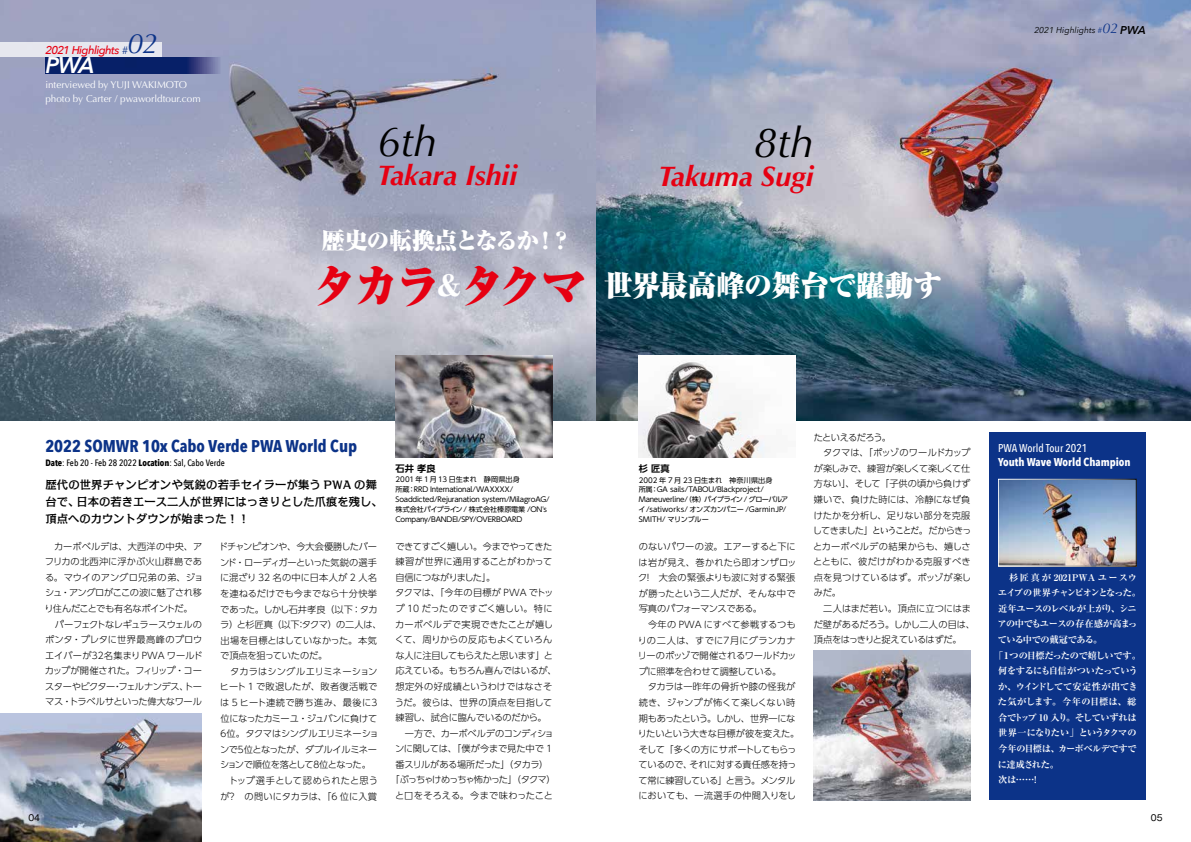
<style>
.page{position:relative;width:1191px;height:842px;background:#fff}
.page>*{position:absolute;margin:0;border:0;box-sizing:border-box;transform-origin:0 0}
.t1{font:italic 42.5px "Optima";color:#000}
.t2{font:italic 700 28.3px "Optima";color:#e60012}
.t3{font:900 28.3px "Ryumin Pro";letter-spacing:-.01em;color:#fff}
.t4{font:italic 28.3px "Optima";color:#0c3388}
.t5{font:900 22.7px "Ryumin Pro";letter-spacing:-.03em;color:#fff}
.t6{font:italic 600 22.7px "Avenir Next";color:#fff}
.t7{font:700 17px "Avenir Next Condensed";color:#0c3388}
.t8{font:500 11.3px/17px "Kakumin Pro";color:#000}
.t9{font:700 11.3px "Avenir Next Condensed";color:#fff}
.t10{font:500 11.3px "Avenir Next Condensed";color:#fff}
.t11{font:italic 500 11.3px "Avenir Next";letter-spacing:-.055em;color:#e60012}
.t12{font:9.9px/14.2px "Optima";color:#fff}
.t13{font:300 9.2px/15.6px "UD Shin Go Pro";letter-spacing:-.02em;color:#000}
.t14{font:700 expanded 9.2px "Ryumin Pro";letter-spacing:-.04em;color:#fff}
.t15{font:300 9.2px "UD Shin Go Pro";color:#000}
.t16{font:500 9.2px "Avenir Next Condensed";color:#000}
.t17{font:300 9.2px "UD Shin Go Pro";letter-spacing:-.055em;color:#000}
.t18{font:300 9.2px "UD Shin Go Pro";letter-spacing:.01em;color:#000}
.t19{font:700 expanded 9.2px "Ryumin Pro";letter-spacing:-.005em;color:#fff}
.t20{font:300 9.2px "UD Shin Go Pro";letter-spacing:-.11em;color:#000}
.t21{font:300 9.2px "UD Shin Go Pro";letter-spacing:-.05em;color:#000}
.t22{font:300 9.2px "UD Shin Go Pro";letter-spacing:.025em;color:#000}
.t23{font:300 9.2px "UD Shin Go Pro";letter-spacing:.015em;color:#000}
.t24{font:300 9.2px "UD Shin Go Pro";letter-spacing:.005em;color:#000}
.t25{font:700 expanded 9.2px "Ryumin Pro";letter-spacing:-.11em;color:#fff}
.t26{font:700 expanded 9.2px "Ryumin Pro";color:#fff}
.t27{font:700 expanded 9.2px "Ryumin Pro";letter-spacing:-.095em;color:#fff}
.t28{font:300 9.2px "UD Shin Go Pro";letter-spacing:-.045em;color:#000}
.t29{font:700 9.2px "UD Shin Go Pro De";color:#000}
.t30{font:italic 8.5px "Avenir Next";color:#000}
.t31{font:8.5px "Gothic MB101 Pro";color:#000}
.t32{font:7.1px/9.9px "UD Shin Go Pro";letter-spacing:-.02em;color:#000}
.s1{font-family:"Optima";font-weight:400;color:#0c3388}
.s2{font-size:48.2px;color:#e60012}
.s3{font-family:"Optima";color:#0c3388}
.s4{font-family:"Optima";font-size:14.2px;color:#0c3388}
.s5{font-weight:600;font-size:11.3px}
.s6{font-weight:700}
.s7{font-family:"UD Reimin Pro";font-weight:400}
</style>
<div class="page">
<img style="left:0;top:0;width:1191px;height:421px">
<img style="left:639px;top:355px;width:156px;height:102px">
<img style="left:396px;top:355px;width:156px;height:102px">
<div style="left:989px;top:432px;width:156px;height:368px;background:#0c3388"></div>
<img style="left:814px;top:651px;width:156px;height:149px">
<img style="left:0;top:713px;width:202px;height:129px">
<img style="left:1000px;top:481px;width:134px;height:83px">
<div style="left:998px;top:479px;width:138px;height:87px;border:1px solid #fff"></div>
<div style="left:0;top:42px;width:162px;height:15px;background:#e6e7ee"></div>
<svg style="left:45px;top:57px;width:175px;height:17px;background:#142a6f"></svg>
<p class="t11" style="left:45px;top:40px;width:84px">2021 Highlights <span class="s1">#</span></p>
<h2 class="t4" style="left:128px;top:27px;width:32px">02</h2>
<h3 class="t6" style="left:45px;top:46px;width:50px">PWA</h3>
<p class="t12" style="left:45px;top:77px;width:157px">interviewed by YUJI WAKIMOTO photo by Carter / pwaworldtour.com</p>
<h1 class="t1" style="left:377px;top:117px;width:61px">6th</h1>
<h2 class="t2" style="left:377px;top:159px;width:142px">Takara Ishii</h2>
<h1 class="t1" style="left:754px;top:118px;width:61px">8th</h1>
<h2 class="t2" style="left:658px;top:160px;width:157px">Takuma Sugi</h2>
<h3 class="t5" style="left:322px;top:222px;width:252px">歴史の転換点となるか！？</h3>
<h2 class="t3" style="left:310px;top:263px;width:633px"><span class="s2">タカラ</span>＆<span class="s2">タクマ</span>世界最高峰の舞台で躍動す</h2>
<p class="t30" style="left:1034px;top:23px;width:113px">2021 Highlights <span class="s3">#</span><span class="s4">02</span> <span class="s5">PWA</span></p>
<h3 class="t7" style="left:45px;top:436px;width:313px">2022 SOMWR 10x Cabo Verde PWA World Cup</h3>
<p class="t16" style="left:45px;top:458px;width:181px"><span class="s6">Date</span>: Feb 20 - Feb 28 2022 <span class="s6">Location</span>: Sal, Cabo Verde</p>
<p class="t8" style="left:45px;top:475px;width:339px">歴代の世界チャンピオンや気鋭の若手セイラーが集う PWA の舞台で、日本の若きエース二人が世界にはっきりとした爪痕を残し、頂点へのカウントダウンが始まった！！</p>
<p class="t29" style="left:395px;top:461px;width:41px">石井 孝良</p>
<p class="t32" style="left:395px;top:474px;width:156px">2001 年 1 月 13 日生まれ　静岡県出身<br>所蔵：RRD International/WAXXXX/<br>Soaddicted/Rejuranation system/MilagroAG/株式会社パイプライン/ 株式会社榛原電業 /ON's<br>Company/BANDEI/SPY/OVERBOARD</p>
<p class="t13" style="left:45px;top:538px;width:160px">　カーボベルデは、大西洋の中央、アフリカの北西沖に浮かぶ火山群島である。マウイのアングロ兄弟の弟、ジョシュ・アングロがここの波に魅了され移り住んだことでも有名なポイントだ。　パーフェクトなレギュラースウェルのポンタ・プレタに世界最高峰のプロウエイバーが３２名集まり PWA ワールドカップが開催された。フィリップ・コースターやビクター・フェルナンデス、トーマス・トラベルサといった偉大なワール</p>
<p class="t13" style="left:219px;top:538px;width:164px">ドチャンピオンや、今大会優勝したバーンド・ローディガーといった気鋭の選手に混ざり32 名の中に日本人が 2 人名を連ねるだけでも今までなら十分快挙であった。しかし石井孝良（以下：タカラ）と杉匠真（以下：タクマ）の二人は、出場を目標とはしていなかった。本気で頂点を狙っていたのだ。<br>　タカラはシングルエリミネーションヒート 1 で敗退したが、敗者復活戦では 5 ヒート連続で勝ち進み、最後に３位になったカミーユ・ジュバンに負けて<br>６位。タクマはシングルエリミネーションで５位となったが、ダブルイルミネーションで順位を落として８位となった。<br>　トップ選手として認められたと思うが？　の問いにタカラは、「6 位に入賞</p>
<p class="t17" style="left:395px;top:539px;width:158px">できてすごく嬉しい。今までやってきた</p>
<p class="t18" style="left:395px;top:554px;width:158px">練習が世界に通用することがわかって</p>
<p class="t28" style="left:395px;top:570px;width:101px">自信につながりました」。</p>
<p class="t15" style="left:395px;top:585px;width:159px">タクマは、「今年の目標が PWA でトッ</p>
<p class="t15" style="left:395px;top:601px;width:159px">プ 10 だったのですごく嬉しい。特に</p>
<p class="t22" style="left:395px;top:617px;width:159px">カーボベルデで実現できたことが嬉し</p>
<p class="t18" style="left:395px;top:632px;width:159px">くて、周りからの反応もよくていろん</p>
<p class="t21" style="left:395px;top:648px;width:159px">な人に注目してもらえたと思います」と</p>
<p class="t13" style="left:395px;top:663px;width:163px">応えている。もちろん喜んではいるが、</p>
<p class="t15" style="left:395px;top:679px;width:158px">想定外の好成績というわけではなさそ</p>
<p class="t23" style="left:395px;top:694px;width:159px">うだ。彼らは、世界の頂点を目指して</p>
<p class="t13" style="left:395px;top:709px;width:153px">練習し、試合に臨んでいるのだから。</p>
<p class="t13" style="left:395px;top:725px;width:160px">　一方で、カーボベルデのコンディショ</p>
<p class="t13" style="left:395px;top:741px;width:158px">ンに関しては、「僕が今まで見た中で 1</p>
<p class="t17" style="left:395px;top:757px;width:154px">番スリルがある場所だった」（タカラ）</p>
<p class="t20" style="left:390px;top:772px;width:167px">「ぶっちゃけめっちゃ怖かった」（タクマ）</p>
<p class="t24" style="left:395px;top:788px;width:159px">と口をそろえる。今まで味わったこと</p>
<p class="t29" style="left:639px;top:461px;width:32px">杉 匠真</p>
<p class="t32" style="left:638px;top:475px;width:151px">2002 年 7 月 23 日生まれ　神奈川県出身<br>所属：GA sails/TABOU/Blackproject/<br>Maneuverline/（株）パイプライン/ グローバルアイ/satiworks/ オンズカンパニー /GarminJP/<br>SMITH/ マリンブルー</p>
<p class="t13" style="left:638px;top:538px;width:163px">のないパワーの波。エアーすると下には岩が見え、巻かれたら即オンザロック！　大会の緊張よりも波に対する緊張が勝ったという二人だが、そんな中で写真のパフォーマンスである。<br>　今年の PWA にすべて参戦するつもりの二人は、すでに７月にグランカナリーのポッゾで開催されるワールドカップに照準を合わせて調整している。<br>　タカラは一昨年の骨折や膝の怪我が続き、ジャンプが怖くて楽しくない時期もあったという。しかし、世界一になりたいという大きな目標が彼を変えた。そして「多くの方にサポートしてもらっているので、それに対する責任感を持って常に練習している」と言う。メンタルにおいても、一流選手の仲間入りをし</p>
<p class="t13" style="left:813px;top:429px;width:164px">たといえるだろう。<br>　タクマは、「ポッゾのワールドカップが楽しみで、練習が楽しくて楽しくて仕方ない」、そして「子供の頃から負けず嫌いで、負けた時には、冷静になぜ負けたかを分析し、足りない部分を克服してきました」<span class="s7">ということだ</span>。だからきっとカーボベルデの結果からも、嬉しさとともに、彼だけがわかる克服すべき点を見つけているはず。ポッゾが楽しみだ。<br>　二人はまだ若い。頂点に立つにはまだ壁があるだろう。しかし二人の目は、頂点をはっきりと捉えているはずだ。</p>
<p class="t10" style="left:998px;top:441px;width:91px">PWA World Tour 2021</p>
<p class="t9" style="left:998px;top:455px;width:134px">Youth Wave World Champion</p>
<p class="t26" style="left:998px;top:570px;width:140px">　杉匠真が 2021PWA ユースウ</p>
<p class="t25" style="left:998px;top:585px;width:145px">エイブの世界チャンピオンとなった。</p>
<p class="t14" style="left:998px;top:601px;width:140px">近年ユースのレベルが上がり、シニ</p>
<p class="t14" style="left:997px;top:617px;width:142px">アの中でもユースの存在感が高まっ</p>
<p class="t14" style="left:998px;top:632px;width:106px">ている中での戴冠である。</p>
<p class="t14" style="left:994px;top:648px;width:148px">「１つの目標だったので嬉しいです。</p>
<p class="t14" style="left:998px;top:663px;width:141px">何をするにも自信がついたっていう</p>
<p class="t19" style="left:998px;top:679px;width:141px">か、ウインドしてて安定性が出てき</p>
<p class="t19" style="left:998px;top:695px;width:140px">た気がします。今年の目標は、総</p>
<p class="t14" style="left:998px;top:710px;width:140px">合でトップ 10 入り。そしていずれは</p>
<p class="t27" style="left:998px;top:726px;width:140px">世界一になりたい」というタクマの</p>
<p class="t14" style="left:998px;top:741px;width:140px">今年の目標は、カーボベルデですで</p>
<p class="t14" style="left:998px;top:757px;width:63px">に達成された。</p>
<p class="t14" style="left:998px;top:772px;width:43px">次は……！</p>
<p class="t31" style="left:28px;top:811px;width:13px">04</p>
<p class="t31" style="left:1151px;top:811px;width:13px">05</p>
</div>
